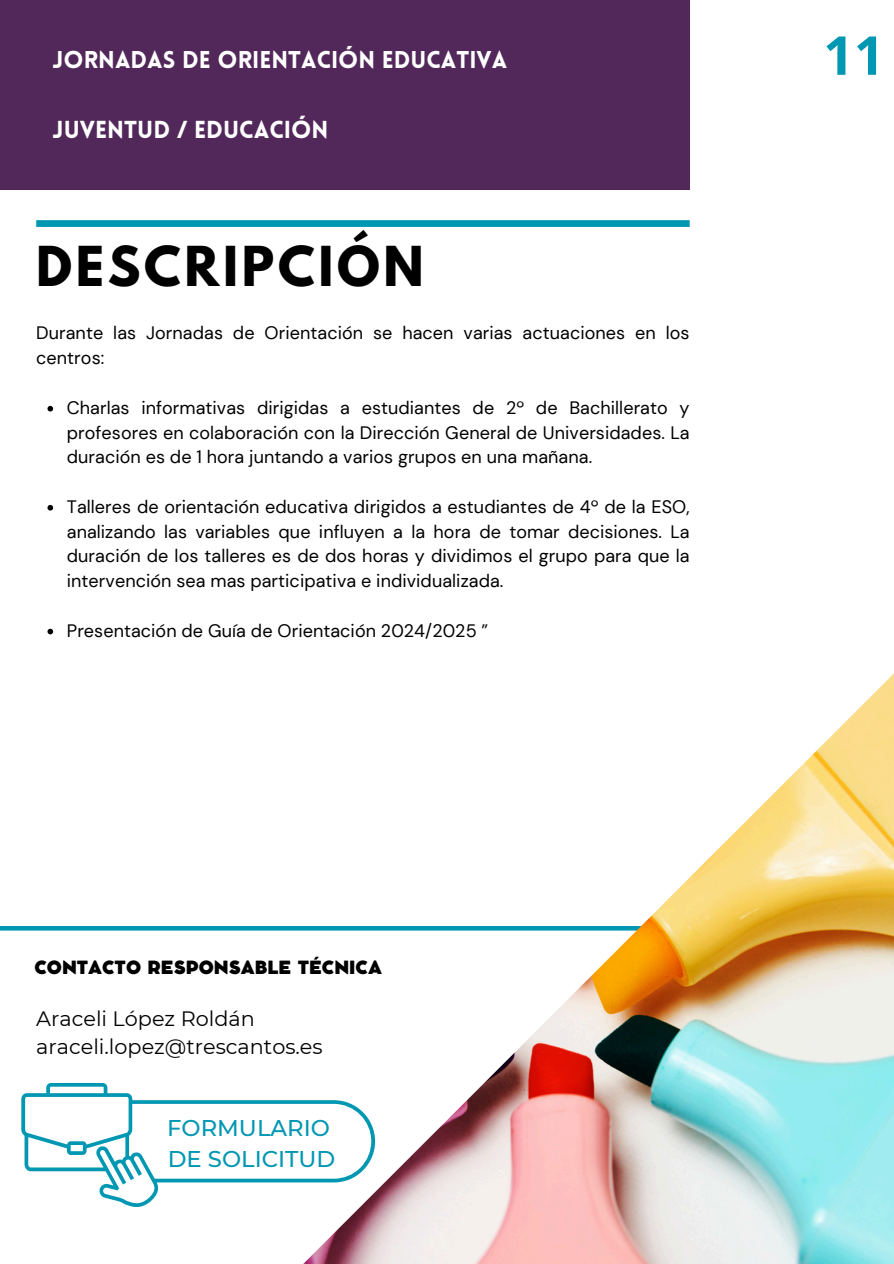
<style>
.page{position:relative;width:894px;height:1264px;background:#fff}
.page>*{position:absolute;margin:0;border:0;box-sizing:border-box;transform-origin:0 0}
.t1{font:700 53.55px "Open Sans";color:#0097b2}
.t2{font:700 48.75px "League Spartan";letter-spacing:.075em;color:#000}
.t3{font:900 24px "Lovelo";color:#fff}
.t4{font:900 23.7px "Lovelo";color:#fff}
.t5{font:500 22.8px/31.5px "Montserrat";color:#0097b2}
.t6{font:20.85px/28.2px "Montserrat";color:#000}
.t7{font:18px/24.8px "DM Sans";letter-spacing:.005em;color:#000;text-align:justify}
.t8{font:800 18px "Cocomat Pro";color:#000}
</style>
<div class="page">
<div style="left:0;top:0;width:689px;height:189px;background:#52275a"></div>
<div style="left:36px;top:220px;width:653px;height:7px;background:#0097b2"></div>
<svg style="left:47px;top:406px;width:6px;height:5px"></svg>
<svg style="left:47px;top:505px;width:6px;height:5px"></svg>
<svg style="left:47px;top:628px;width:6px;height:6px"></svg>
<img style="left:107px;top:674px;width:786px;height:589px">
<svg style="left:21px;top:1082px;width:354px;height:124px"></svg>
<p class="t4" style="left:53px;top:50px;width:456px">JORNADAS DE ORIENTACIÓN EDUCATIVA</p>
<p class="t3" style="left:53px;top:120px;width:277px">JUVENTUD / EDUCACIÓN</p>
<h2 class="t2" style="left:36px;top:242px;width:389px">DESCRIPCIÓN</h2>
<h2 class="t7" style="left:36px;top:321px;width:654px">Durante las Jornadas de Orientación se hacen varias actuaciones en los centros:</h2>
<p class="t7" style="left:67px;top:395px;width:624px">Charlas informativas dirigidas a estudiantes de 2º de Bachillerato y profesores en colaboración con la Dirección General de Universidades. La duración es de 1 hora juntando a varios grupos en una mañana.</p>
<p class="t7" style="left:67px;top:494px;width:624px">Talleres de orientación educativa dirigidos a estudiantes de 4º de la ESO, analizando las variables que influyen a la hora de tomar decisiones. La duración de los talleres es de dos horas y dividimos el grupo para que la intervención sea mas participativa e individualizada.</p>
<p class="t7" style="left:67px;top:618px;width:423px">Presentación de Guía de Orientación 2024/2025 ”</p>
<p class="t8" style="left:34px;top:960px;width:349px">CONTACTO RESPONSABLE TÉCNICA</p>
<p class="t6" style="left:36px;top:1004px;width:288px">Araceli López Roldán araceli.lopez@trescantos.es</p>
<h4 class="t5" style="left:167px;top:1111px;width:170px">FORMULARIO<br>DE SOLICITUD</h4>
<h3 class="t1" style="left:823px;top:18px;width:63px">11</h3>
</div>
